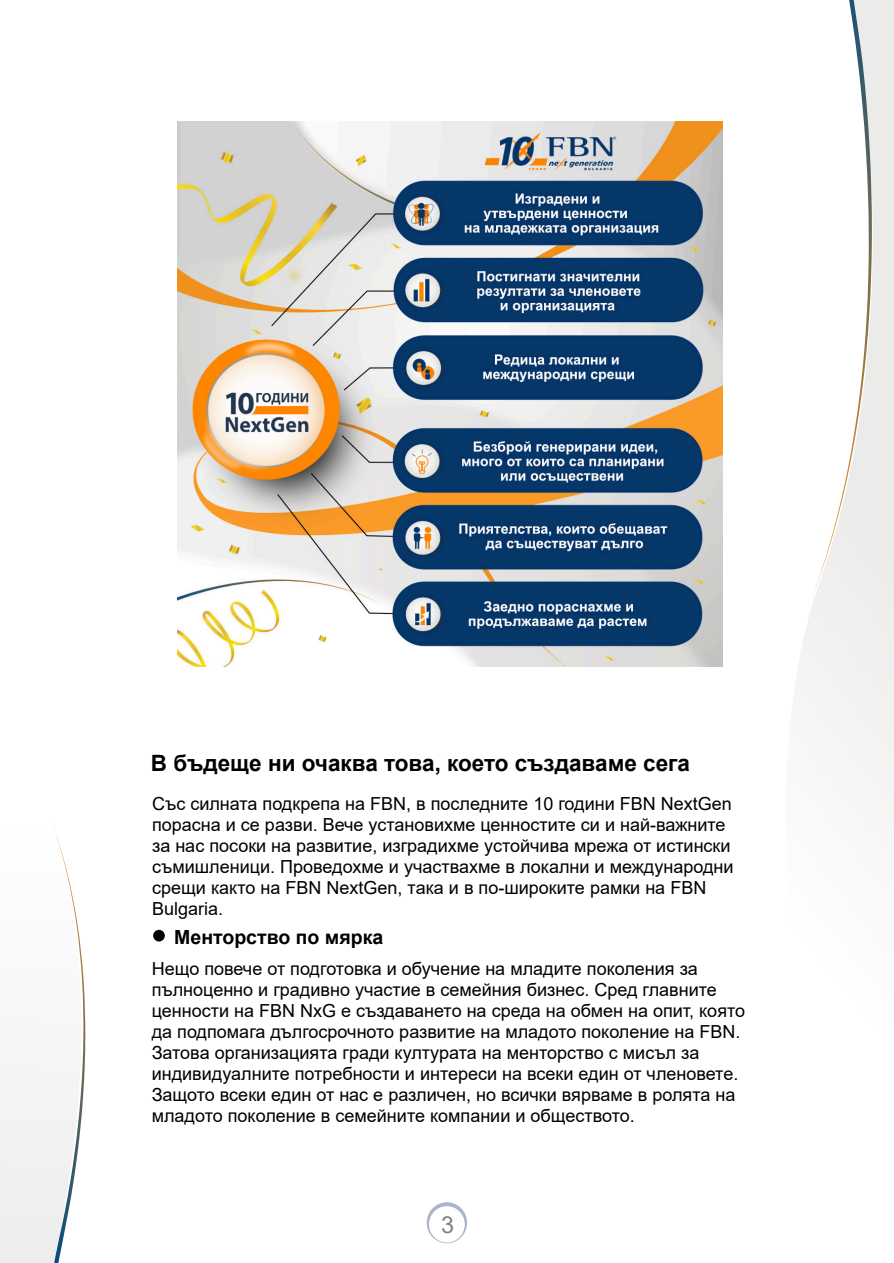
<style>
.page{position:relative;width:894px;height:1263px;background:#fff}
.page>*{position:absolute;margin:0;border:0;box-sizing:border-box;transform-origin:0 0}
.t1{font:23.4px "Arial";color:#828282}
.t2{font:700 22.5px "Arial";color:#000}
.t3{font:700 19.5px "Arial";color:#000}
.t4{font:18px/21px "Arial";color:#000}
</style>
<div class="page">
<div style="left:153px;top:930px;width:12px;height:11px;background:#000;border-radius:50%"></div>
<img style="left:177px;top:122px;width:545px;height:544px">
<svg style="left:426px;top:1202px;width:41px;height:41px"></svg>
<img style="left:793px;top:0;width:100px;height:821px">
<img style="left:810px;top:0;width:61px;height:601px">
<img style="left:52px;top:824px;width:33px;height:439px">
<p class="t2" style="left:151px;top:754px;width:540px">В бъдеще ни очаква това, което създаваме сега</p>
<p class="t4" style="left:152px;top:795px;width:583px">Със силната подкрепа на FBN, в последните 10 години FBN NеxtGen порасна и се разви. Вече установихме ценностите си и най-важните за нас посоки на развитие, изградихме устойчива мрежа от истински съмишленици. Проведохме и участвахме в локални и международни срещи както на FBN NextGen, така и в по-широките рамки на FBN Bulgaria.</p>
<p class="t3" style="left:174px;top:930px;width:210px">Менторство по мярка</p>
<p class="t4" style="left:152px;top:959px;width:594px">Нещо повече от подготовка и обучение на младите поколения за пълноценно и градивно участие в семейния бизнес. Сред главните ценности на FBN NxG е създаването на среда на обмен на опит, която да подпомага дългосрочното развитие на младото поколение на FBN.<br>Затова организацията гради културата на менторство с мисъл за индивидуалните потребности и интереси на всеки един от членовете.<br>Защото всеки един от нас е различен, но всички вярваме в ролята на младото поколение в семейните компании и обществото.</p>
<p class="t1" style="left:441px;top:1216px;width:15px">3</p>
</div>
